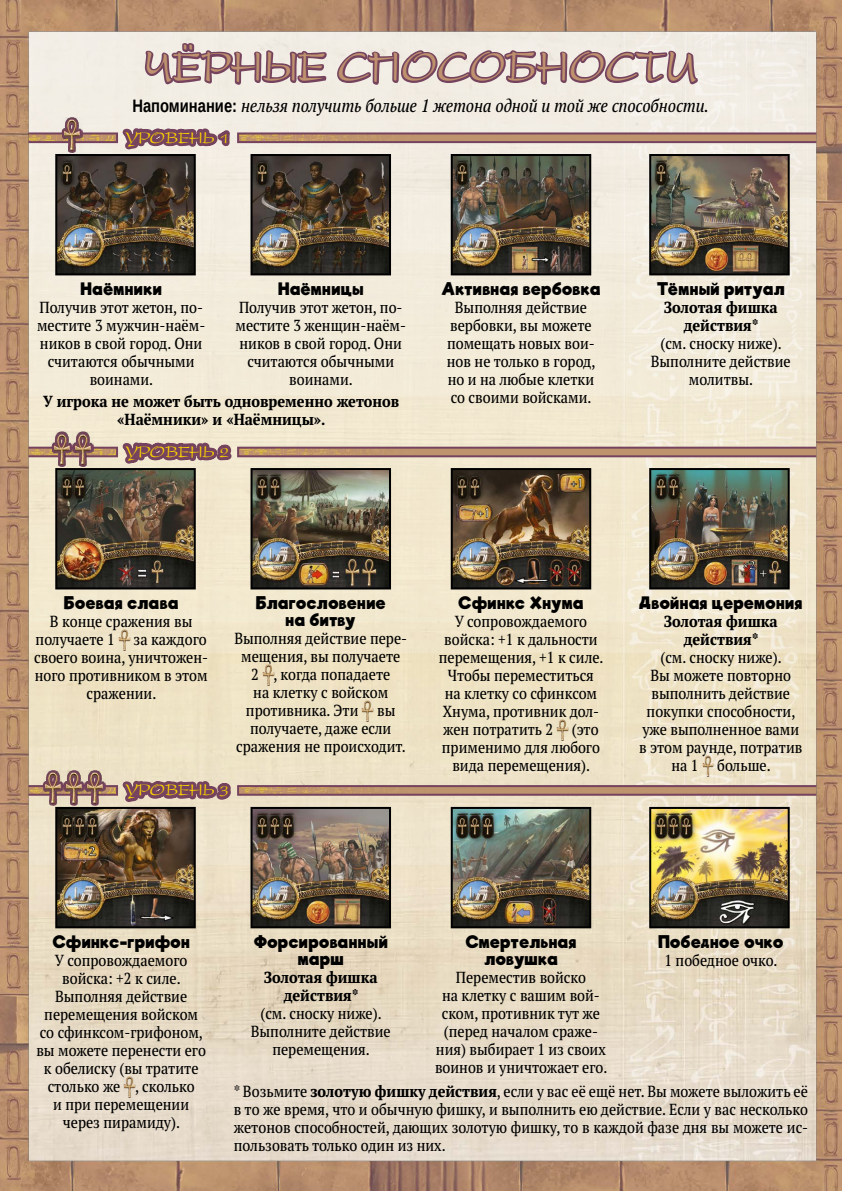
<style>
.page{position:relative;width:842px;height:1191px;background:#fff}
.page>*{position:absolute;margin:0;border:0;box-sizing:border-box;transform-origin:0 0}
.t1{font:44px "President Cyr";letter-spacing:.025em;color:#bf936f;scale:.91 1}
.t2{font:italic condensed 18px "PT Serif Pro";color:#000}
.t3{font:17px "President Cyr";color:#ffd500}
.t4{font:700 16.8px/17px "Riffic";letter-spacing:.01em;color:#000;text-align:center}
.t5{font:condensed 16px/18px "PT Serif Pro";color:#000;text-align:center}
.t6{font:700 condensed 16px/18px "PT Serif Pro";color:#000;text-align:center}
.s1{font-family:"Liberation Sans Narrow";font-weight:700;font-style:normal;font-stretch:normal}
.s2{font-weight:700}
</style>
<div class="page">
<img style="left:0;top:0;width:842px;height:1191px">
<h1 class="t1" style="left:146px;top:43px;width:606px">ЧЁРНЫЕ СПОСОБНОСТИ</h1>
<p class="t2" style="left:132px;top:94px;width:578px"><span class="s1">Напоминание:</span> нельзя получить больше 1 жетона одной и той же способности.</p>
<p class="t3" style="left:126px;top:128px;width:104px">УРОВЕНЬ 1</p>
<p class="t4" style="left:81px;top:281px;width:83px">Наёмники</p>
<p class="t5" style="left:37px;top:298px;width:170px">Получив этот жетон, по&shy;местите 3 мужчин-наём&shy;ников в свой город. Они считаются обычными воинами.</p>
<p class="t4" style="left:278px;top:281px;width:87px">Наёмницы</p>
<p class="t5" style="left:235px;top:298px;width:172px">Получив этот жетон, по&shy;местите 3 женщин-наём&shy;ников в свой город. Они считаются обычными воинами.</p>
<p class="t6" style="left:43px;top:392px;width:358px">У игрока не может быть одновременно жетонов «Наёмники» и «Наёмницы».</p>
<p class="t3" style="left:126px;top:442px;width:104px">УРОВЕНЬ 2</p>
<p class="t4" style="left:441px;top:281px;width:161px">Активная вербовка</p>
<p class="t5" style="left:447px;top:298px;width:150px">Выполняя действие вербовки, вы можете помещать новых вои&shy;нов не только в город, но и на любые клетки со своими войсками.</p>
<p class="t4" style="left:657px;top:281px;width:129px">Тёмный ритуал</p>
<p class="t6" style="left:664px;top:298px;width:115px">Золотая фишка действия*</p>
<p class="t5" style="left:651px;top:334px;width:141px">(см. сноску ниже).<br>Выполните действие молитвы.</p>
<p class="t4" style="left:64px;top:594px;width:116px">Боевая слава</p>
<p class="t5" style="left:34px;top:612px;width:175px">В конце сражения вы получаете 1 за каждого своего воина, уничтожен&shy;ного противником в этом сражении.</p>
<p class="t4" style="left:256px;top:594px;width:132px">Благословение на битву</p>
<p class="t5" style="left:234px;top:629px;width:174px">Выполняя действие пере&shy;мещения, вы получаете<br>2 , когда попадаете<br>на клетку с войском противника. Эти вы получаете, даже если сражения не происходит.</p>
<p class="t3" style="left:126px;top:780px;width:104px">УРОВЕНЬ 3</p>
<p class="t4" style="left:458px;top:594px;width:127px">Сфинкс Хнума</p>
<p class="t5" style="left:439px;top:612px;width:166px">У сопровождаемого войска: +1 к дальности перемещения, +1 к силе.<br>Чтобы переместиться на клетку со сфинксом<br>Хнума, противник дол&shy;жен потратить 2 (это применимо для любого вида перемещения).</p>
<p class="t4" style="left:639px;top:594px;width:165px">Двойная церемония</p>
<p class="t6" style="left:664px;top:612px;width:115px">Золотая фишка действия*</p>
<p class="t5" style="left:639px;top:648px;width:165px">(см. сноску ниже).<br>Вы можете повторно выполнить действие покупки способности, уже выполненное вами в этом раунде, потратив на 1 больше.</p>
<p class="t4" style="left:52px;top:933px;width:139px">Сфинкс-грифон</p>
<p class="t5" style="left:36px;top:951px;width:171px">У сопровождаемого войска: +2 к силе.<br>Выполняя действие перемещения войском со сфинксом-грифоном, вы можете перенести его к обелиску (вы тратите столько же , сколько<br>и при перемещении через пирамиду).</p>
<p class="t4" style="left:254px;top:933px;width:136px">Форсированный марш</p>
<p class="t6" style="left:264px;top:968px;width:115px">Золотая фишка действия*</p>
<p class="t5" style="left:251px;top:1004px;width:141px">(см. сноску ниже).<br>Выполните действие перемещения.</p>
<p class="t4" style="left:465px;top:933px;width:113px">Смертельная ловушка</p>
<p class="t5" style="left:435px;top:968px;width:174px">Переместив войско<br>на клетку с вашим вой&shy;ском, противник тут же (перед началом сраже&shy;ния) выбирает 1 из своих воинов и уничтожает его.</p>
<p class="t4" style="left:658px;top:933px;width:127px">Победное очко</p>
<p class="t5" style="left:664px;top:951px;width:115px">1 победное очко.</p>
<p class="t5" style="left:234px;top:1082px;width:576px;text-align:justify">* Возьмите <span class="s2">золотую фишку действия</span>, если у вас её ещё нет. Вы можете выложить её в то же время, что и обычную фишку, и выполнить ею действие. Если у вас несколько жетонов способностей, дающих золотую фишку, то в каждой фазе дня вы можете ис&shy;пользовать только один из них.</p>
</div>
